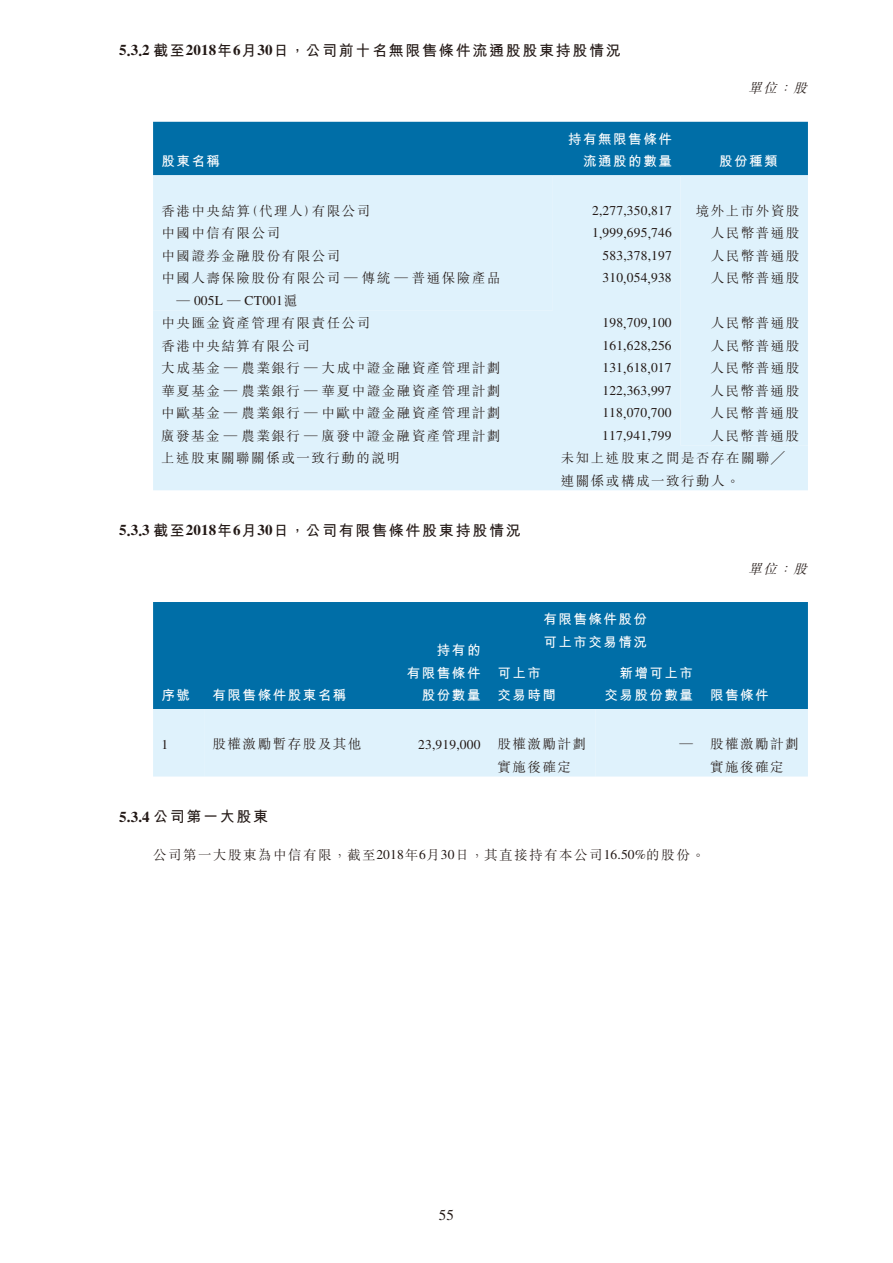
<style>
.page{position:relative;width:893px;height:1263px;background:#fff}
.page>*{position:absolute;margin:0;border:0;box-sizing:border-box;transform-origin:0 0}
.t1{font:700 15px "M Hei HK";letter-spacing:.11em;color:#231916}
.t2{font:15px "Times";color:#231916}
.t3{font:300 13.5px/22.5px "M Sung HK";letter-spacing:.11em;color:#231916}
.t4{font:13.5px "Times";letter-spacing:.015em;color:#231916}
.t5{font:700 13.5px/22.5px "M Hei HK";letter-spacing:.115em;color:#fff;text-align:right}
.t6{font:italic 300 13.5px "M Sung HK";color:#231916}
.s1{font-family:"Times"}
.s2{font-family:"M Sung HK";font-weight:300}
.s3{font-family:"Times";font-weight:400}
</style>
<div class="page">
<div style="left:153px;top:122px;width:655px;height:53px;background:#006ea7"></div>
<div style="left:153px;top:175px;width:655px;height:315px;background:#dff2fc"></div>
<div style="left:153px;top:602px;width:655px;height:107px;background:#006ea7"></div>
<div style="left:153px;top:709px;width:655px;height:67px;background:#dff2fc"></div>
<p class="t1" style="left:119px;top:40px;width:503px"><span class="s1">5.3.2</span>截至<span class="s1">2018</span>年<span class="s1">6</span>月<span class="s1">30</span>日，公司前十名無限售條件流通股股東持股情況</p>
<p class="t5" style="left:162px;top:149px;width:60px">股東名稱</p>
<p class="t5" style="left:568px;top:127px;width:105px">持有無限售條件流通股的數量</p>
<p class="t6" style="left:748px;top:79px;width:65px">單位：股</p>
<p class="t5" style="left:719px;top:149px;width:60px">股份種類</p>
<p class="t3" style="left:162px;top:199px;width:210px">香港中央結算（代理人）有限公司</p>
<p class="t4" style="left:592px;top:203px;width:81px">2,277,350,817</p>
<p class="t3" style="left:696px;top:199px;width:105px">境外上市外資股</p>
<p class="t3" style="left:162px;top:221px;width:120px">中國中信有限公司</p>
<p class="t4" style="left:592px;top:225px;width:81px">1,999,695,746</p>
<p class="t3" style="left:711px;top:221px;width:90px">人民幣普通股</p>
<p class="t3" style="left:162px;top:244px;width:180px">中國證券金融股份有限公司</p>
<p class="t4" style="left:603px;top:248px;width:71px">583,378,197</p>
<p class="t3" style="left:711px;top:244px;width:90px">人民幣普通股</p>
<p class="t3" style="left:162px;top:266px;width:340px">中國人壽保險股份有限公司 — 傳統 — 普通保險產品</p>
<p class="t4" style="left:161px;top:293px;width:137px"><span class="s2">　—</span> 005L <span class="s2">—</span> CT001<span class="s2">滬</span></p>
<p class="t4" style="left:602px;top:270px;width:71px">310,054,938</p>
<p class="t3" style="left:711px;top:266px;width:90px">人民幣普通股</p>
<p class="t3" style="left:161px;top:311px;width:210px">中央匯金資產管理有限責任公司</p>
<p class="t4" style="left:602px;top:315px;width:71px">198,709,100</p>
<p class="t3" style="left:711px;top:311px;width:90px">人民幣普通股</p>
<p class="t3" style="left:161px;top:334px;width:150px">香港中央結算有限公司</p>
<p class="t4" style="left:602px;top:338px;width:71px">161,628,256</p>
<p class="t3" style="left:711px;top:334px;width:90px">人民幣普通股</p>
<p class="t3" style="left:161px;top:356px;width:340px">大成基金 — 農業銀行 — 大成中證金融資產管理計劃</p>
<p class="t4" style="left:602px;top:360px;width:71px">131,618,017</p>
<p class="t3" style="left:711px;top:356px;width:90px">人民幣普通股</p>
<p class="t3" style="left:161px;top:379px;width:340px">華夏基金 — 農業銀行 — 華夏中證金融資產管理計劃</p>
<p class="t4" style="left:602px;top:383px;width:71px">122,363,997</p>
<p class="t3" style="left:711px;top:379px;width:90px">人民幣普通股</p>
<p class="t3" style="left:161px;top:401px;width:340px">中歐基金 — 農業銀行 — 中歐中證金融資產管理計劃</p>
<p class="t4" style="left:602px;top:405px;width:71px">118,070,700</p>
<p class="t3" style="left:710px;top:401px;width:90px">人民幣普通股</p>
<p class="t3" style="left:161px;top:424px;width:340px">廣發基金 — 農業銀行 — 廣發中證金融資產管理計劃</p>
<p class="t4" style="left:602px;top:428px;width:71px">117,941,799</p>
<p class="t3" style="left:710px;top:424px;width:90px">人民幣普通股</p>
<p class="t3" style="left:161px;top:446px;width:240px">上述股東關聯關係或一致行動的說明</p>
<p class="t3" style="left:561px;top:446px;width:225px">未知上述股東之間是否存在關聯╱連關係或構成一致行動人。</p>
<p class="t1" style="left:119px;top:520px;width:403px"><span class="s1">5.3.3</span> 截至<span class="s1">2018</span>年<span class="s1">6</span>月<span class="s1">30</span>日，公司有限售條件股東持股情況</p>
<p class="t6" style="left:748px;top:559px;width:65px">單位：股</p>
<p class="t5" style="left:162px;top:683px;width:30px">序號</p>
<p class="t5" style="left:213px;top:683px;width:135px">有限售條件股東名稱</p>
<p class="t5" style="left:407px;top:638px;width:75px">持有的<br>有限售條件股份數量</p>
<p class="t5" style="left:543px;top:607px;width:105px;text-align:left">有限售條件股份可上市交易情況</p>
<p class="t5" style="left:497px;top:660px;width:60px;text-align:left">可上市交易時間</p>
<p class="t5" style="left:604px;top:660px;width:90px">新增可上市交易股份數量</p>
<p class="t5" style="left:710px;top:683px;width:60px">限售條件</p>
<p class="t4" style="left:162px;top:736px;width:8px">1</p>
<p class="t3" style="left:213px;top:732px;width:150px">股權激勵暫存股及其他</p>
<p class="t4" style="left:418px;top:736px;width:64px">23,919,000</p>
<p class="t3" style="left:497px;top:732px;width:90px">股權激勵計劃實施後確定</p>
<p class="t3" style="left:710px;top:732px;width:90px;text-indent:-31px">— 股權激勵計劃實施後確定</p>
<p class="t1" style="left:119px;top:806px;width:151px"><span class="s1">5.3.4</span>公司第一大股東</p>
<p class="t3" style="left:153px;top:843px;width:553px">公司第一大股東為中信有限，截至<span class="s3">2018</span>年<span class="s3">6</span>月<span class="s3">30</span>日，其直接持有本公司<span class="s3">16.50%</span>的股份。</p>
<p class="t2" style="left:439px;top:1207px;width:16px">55</p>
</div>
